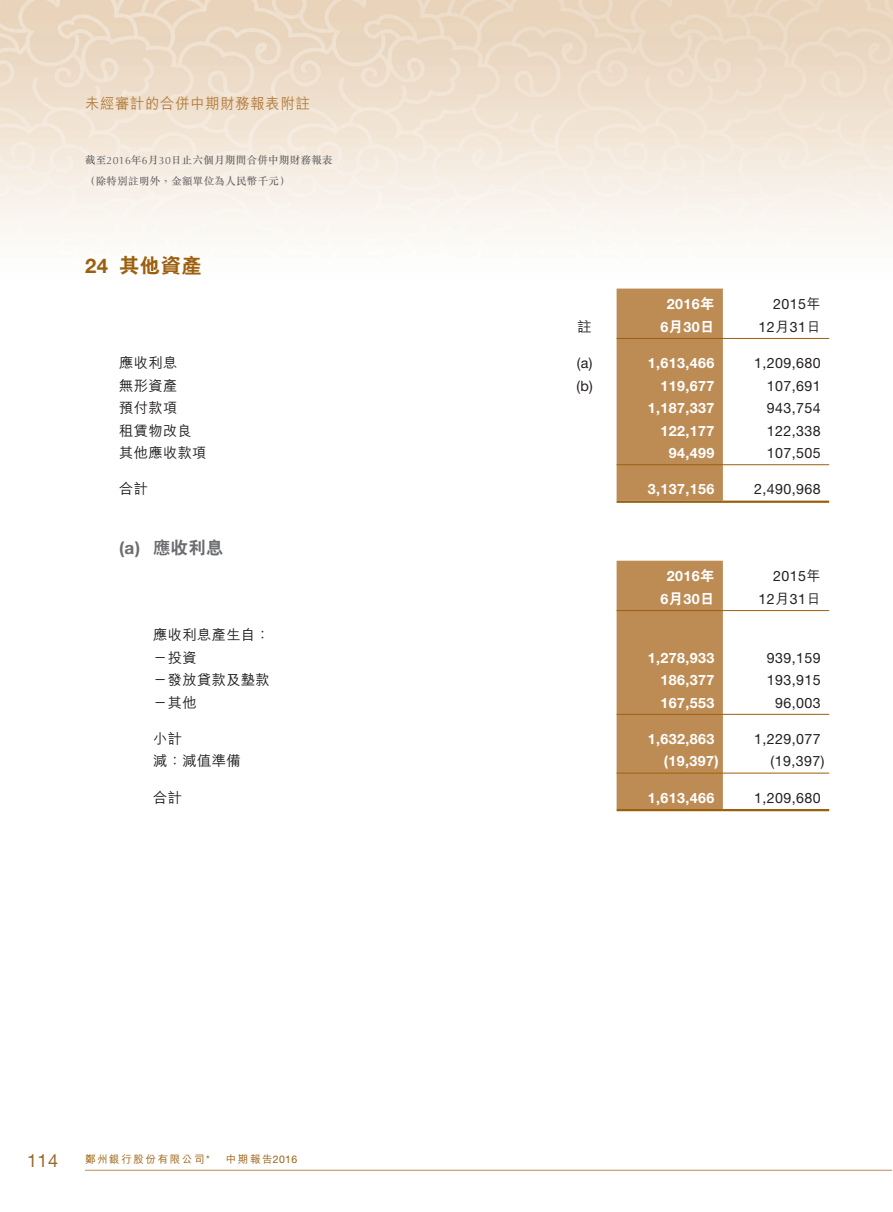
<style>
.page{position:relative;width:893px;height:1212px;background:#fff}
.page>*{position:absolute;margin:0;border:0;box-sizing:border-box;transform-origin:0 0}
._3__標題{font:800 20.25px "C Hei 2 HK";color:#9c5f0d}
.t1{font:18px "Helvetica Neue LT Std";color:#9a682e}
._4__副標題{font:800 17.25px "C Hei 2 HK";color:#6c6d70}
.t2{font:500 15px "M Hei HK";letter-spacing:.055em;color:#b47e40;scale:.95 1}
._1__內文{font:14.25px "Helvetica Neue LT Std";letter-spacing:.03em;color:#231f20}
._1__內文-2{font:700 14.25px "Helvetica Neue LT Std";letter-spacing:.03em;color:#fff}
._1__內文-3{font:500 14.25px "M Hei HK";letter-spacing:.03em;color:#231f20}
.t3{font:500 10.5px/21px "M Sung HK";letter-spacing:.03em;color:#636366}
.t4{font:500 10.5px "M Hei HK";letter-spacing:.155em;color:#9c5f0d}
.s1{font-family:"Optima LT Std";font-weight:400}
.s2{font-family:"Helvetica Neue LT Std";font-weight:700}
.s3{font-family:"C Hei 2 HK";font-weight:800}
.s4{font-family:"M Hei HK";font-weight:500}
.s5{font-family:"Helvetica Neue LT Std";font-weight:400}
</style>
<div class="page">
<img style="left:0;top:0;width:892px;height:1170px">
<hr style="left:85px;top:1170px;width:807px;height:1px;background:#bd8c55">
<div style="left:617px;top:289px;width:106px;height:212px;background:#bd8c55"></div>
<hr style="left:617px;top:338px;width:106px;height:1px;background:#9c5f0d">
<hr style="left:723px;top:338px;width:106px;height:1px;background:#9c5f0d">
<hr style="left:617px;top:464px;width:106px;height:1px;background:#9c5f0d">
<hr style="left:723px;top:464px;width:106px;height:1px;background:#9c5f0d">
<hr style="left:617px;top:501px;width:106px;height:2px;background:#9c5f0d">
<hr style="left:723px;top:501px;width:106px;height:2px;background:#9c5f0d">
<div style="left:617px;top:561px;width:106px;height:248px;background:#bd8c55"></div>
<hr style="left:617px;top:610px;width:106px;height:1px;background:#9c5f0d">
<hr style="left:723px;top:610px;width:106px;height:1px;background:#9c5f0d">
<hr style="left:617px;top:714px;width:106px;height:1px;background:#9c5f0d">
<hr style="left:723px;top:714px;width:106px;height:1px;background:#9c5f0d">
<hr style="left:617px;top:773px;width:106px;height:1px;background:#9c5f0d">
<hr style="left:723px;top:773px;width:106px;height:1px;background:#9c5f0d">
<hr style="left:617px;top:809px;width:106px;height:2px;background:#9c5f0d">
<hr style="left:723px;top:809px;width:106px;height:2px;background:#9c5f0d">
<p class="t2" style="left:85px;top:92px;width:238px">未經審計的合併中期財務報表附註</p>
<p class="t3" style="left:85px;top:149px;width:249px">截至<span class="s1">2016</span>年<span class="s1">6</span>月<span class="s1">30</span>日止六個月期間合併中期財務報表（除特別註明外，金額單位為人民幣千元）</p>
<p class="_3__標題" style="left:85px;top:255px;width:118px"><span class="s2">24</span> 其他資產</p>
<p class="_1__內文-3" style="left:578px;top:316px;width:16px">註</p>
<p class="_1__內文-2" style="left:667px;top:295px;width:49px">2016<span class="s3">年</span></p>
<p class="_1__內文-2" style="left:660px;top:318px;width:55px">6<span class="s3">月</span>30<span class="s3">日</span></p>
<p class="_1__內文" style="left:773px;top:296px;width:49px">2015<span class="s4">年</span></p>
<p class="_1__內文" style="left:758px;top:318px;width:64px">12<span class="s4">月</span>31<span class="s4">日</span></p>
<p class="_1__內文-3" style="left:119px;top:352px;width:60px">應收利息</p>
<p class="_1__內文" style="left:577px;top:354px;width:17px">(a)</p>
<p class="_1__內文-2" style="left:648px;top:354px;width:68px">1,613,466</p>
<p class="_1__內文" style="left:754px;top:354px;width:68px">1,209,680</p>
<p class="_1__內文-3" style="left:119px;top:375px;width:60px">無形資產</p>
<p class="_1__內文" style="left:576px;top:377px;width:18px">(b)</p>
<p class="_1__內文-2" style="left:660px;top:377px;width:55px">119,677</p>
<p class="_1__內文" style="left:767px;top:377px;width:55px">107,691</p>
<p class="_1__內文-3" style="left:119px;top:397px;width:60px">預付款項</p>
<p class="_1__內文-2" style="left:648px;top:399px;width:68px">1,187,337</p>
<p class="_1__內文" style="left:767px;top:399px;width:55px">943,754</p>
<p class="_1__內文-3" style="left:119px;top:420px;width:74px">租賃物改良</p>
<p class="_1__內文-2" style="left:660px;top:422px;width:55px">122,177</p>
<p class="_1__內文" style="left:767px;top:422px;width:55px">122,338</p>
<p class="_1__內文-3" style="left:119px;top:442px;width:89px">其他應收款項</p>
<p class="_1__內文-2" style="left:669px;top:444px;width:47px">94,499</p>
<p class="_1__內文" style="left:767px;top:444px;width:55px">107,505</p>
<p class="_1__內文-3" style="left:119px;top:479px;width:30px">合計</p>
<p class="_1__內文-2" style="left:648px;top:480px;width:68px">3,137,156</p>
<p class="_1__內文" style="left:754px;top:481px;width:68px">2,490,968</p>
<p class="_4__副標題" style="left:119px;top:539px;width:106px"><span class="s2">(a)</span> 應收利息</p>
<p class="_1__內文-2" style="left:667px;top:567px;width:49px">2016<span class="s3">年</span></p>
<p class="_1__內文-2" style="left:660px;top:590px;width:55px">6<span class="s3">月</span>30<span class="s3">日</span></p>
<p class="_1__內文" style="left:773px;top:568px;width:49px">2015<span class="s4">年</span></p>
<p class="_1__內文" style="left:758px;top:590px;width:64px">12<span class="s4">月</span>31<span class="s4">日</span></p>
<p class="_1__內文-3" style="left:153px;top:624px;width:118px">應收利息產生自：</p>
<p class="_1__內文-3" style="left:153px;top:647px;width:45px">－投資</p>
<p class="_1__內文-2" style="left:648px;top:649px;width:68px">1,278,933</p>
<p class="_1__內文" style="left:767px;top:649px;width:55px">939,159</p>
<p class="_1__內文-3" style="left:153px;top:669px;width:118px">－發放貸款及墊款</p>
<p class="_1__內文-2" style="left:660px;top:671px;width:55px">186,377</p>
<p class="_1__內文" style="left:767px;top:671px;width:55px">193,915</p>
<p class="_1__內文-3" style="left:153px;top:692px;width:45px">－其他</p>
<p class="_1__內文-2" style="left:660px;top:694px;width:55px">167,553</p>
<p class="_1__內文" style="left:775px;top:694px;width:47px">96,003</p>
<p class="_1__內文-3" style="left:153px;top:728px;width:30px">小計</p>
<p class="_1__內文-2" style="left:648px;top:730px;width:68px">1,632,863</p>
<p class="_1__內文" style="left:754px;top:730px;width:68px">1,229,077</p>
<p class="_1__內文-3" style="left:153px;top:751px;width:89px">減：減值準備</p>
<p class="_1__內文-2" style="left:664px;top:752px;width:56px">(19,397)</p>
<p class="_1__內文" style="left:771px;top:753px;width:55px">(19,397)</p>
<p class="_1__內文-3" style="left:153px;top:787px;width:30px">合計</p>
<p class="_1__內文-2" style="left:648px;top:789px;width:68px">1,613,466</p>
<p class="_1__內文" style="left:754px;top:789px;width:68px">1,209,680</p>
<p class="t1" style="left:27px;top:1150px;width:33px">114</p>
<p class="t4" style="left:85px;top:1151px;width:126px">鄭州銀行股份有限公司<span class="s5">*</span></p>
<p class="t4" style="left:226px;top:1151px;width:73px">中期報告<span class="s5">2016</span></p>
</div>
